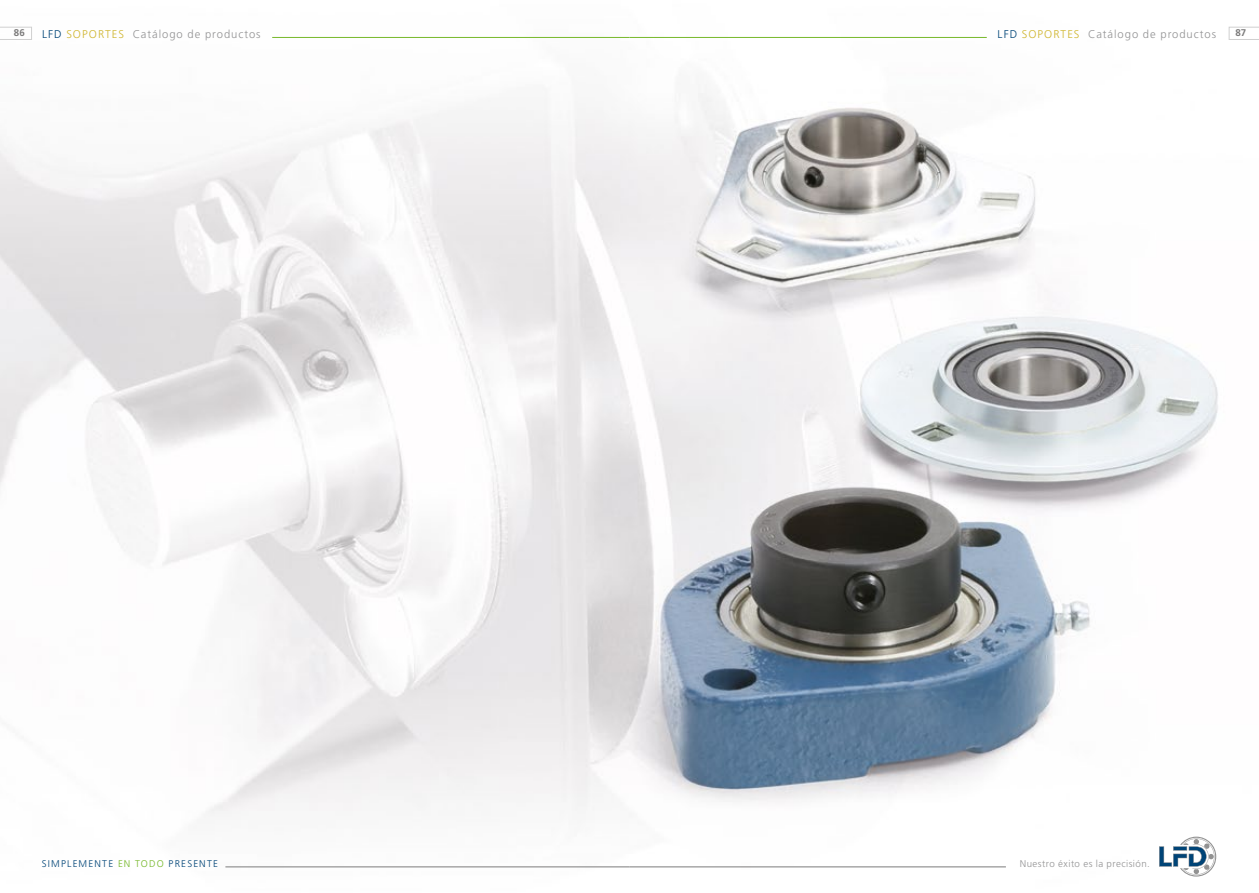
<style>
.page{position:relative;width:1259px;height:893px;background:#fff}
.page>*{position:absolute;margin:0;border:0;box-sizing:border-box;transform-origin:0 0}
.t1{font:300 11.25px "Frutiger LT Std";letter-spacing:.085em;color:#939394}
.t2{font:300 9.75px "Frutiger LT Std";letter-spacing:.045em;color:#939394}
.t3{font:300 9.75px "Frutiger LT Std";letter-spacing:.125em;color:#047}
.t4{font:700 9.75px "Frutiger LT Std";color:#7c7b7b}
.s1{color:#047}
.s2{color:#d0b630}
.s3{color:#76b82a}
</style>
<div class="page">
<img style="left:0;top:26px;width:1259px;height:851px">
<svg style="left:1229px;top:27px;width:30px;height:13px"></svg>
<hr style="left:629px;top:37px;width:357px;height:1px;background:#76b82a">
<hr style="left:629px;top:867px;width:377px;height:1px;background:#7c7b7b">
<hr style="left:225px;top:867px;width:404px;height:1px;background:#7c7b7b">
<svg style="left:1159px;top:837px;width:57px;height:39px"></svg>
<svg style="left:0;top:27px;width:32px;height:13px"></svg>
<hr style="left:272px;top:37px;width:357px;height:1px;background:#76b82a">
<p class="t4" style="left:14px;top:27px;width:13px">86</p>
<p class="t1" style="left:42px;top:27px;width:220px"><span class="s1">LFD</span> <span class="s2">SOPORTES</span> Catálogo de productos</p>
<p class="t3" style="left:42px;top:858px;width:178px">SIMPLEMENTE <span class="s3">EN TODO</span> PRESENTE</p>
<p class="t1" style="left:997px;top:27px;width:220px"><span class="s1">LFD</span> <span class="s2">SOPORTES</span> Catálogo de productos</p>
<p class="t4" style="left:1235px;top:27px;width:12px">87</p>
<p class="t2" style="left:1019px;top:858px;width:132px">Nuestro éxito es la precisión.</p>
</div>
